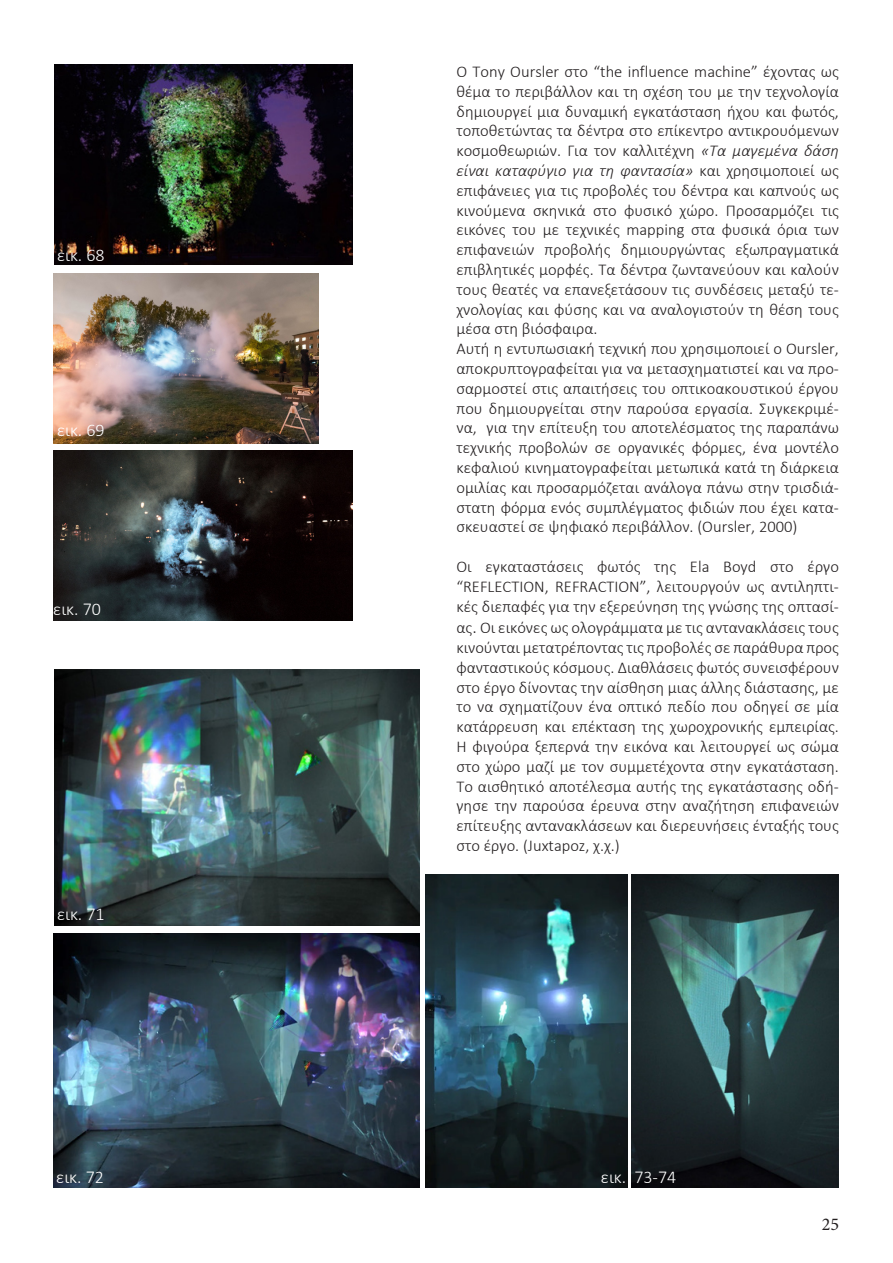
<style>
.page{position:relative;width:893px;height:1263px;background:#fff}
.page>*{position:absolute;margin:0;border:0;box-sizing:border-box;transform-origin:0 0}
.t1{font:300 18px "Calibri";color:#fff}
.t2{font:18px "Minion Pro";color:#231f20}
.t3{font:300 16.5px/19.8px "Calibri";color:#231f20;text-align:justify}
.s1{font-style:italic}
.s2{font-size:18px}
</style>
<div class="page">
<img style="left:53px;top:450px;width:299px;height:171px">
<img style="left:53px;top:274px;width:266px;height:169px">
<img style="left:54px;top:64px;width:299px;height:200px">
<img style="left:54px;top:670px;width:366px;height:256px">
<img style="left:426px;top:875px;width:202px;height:313px">
<img style="left:53px;top:934px;width:366px;height:254px">
<img style="left:631px;top:874px;width:207px;height:314px">
<p class="t1" style="left:57px;top:244px;width:49px">εικ. 68</p>
<p class="t1" style="left:57px;top:419px;width:49px">εικ. 69</p>
<p class="t1" style="left:53px;top:598px;width:49px">εικ. 70</p>
<p class="t1" style="left:57px;top:902px;width:49px">εικ. 71</p>
<p class="t3" style="left:456px;top:61px;width:384px">O Tony Oursler στo “the influence machine” έχοντας ως θέμα το περιβάλλον και τη σχέση του με την τεχνολογία δημιουργεί μια δυναμική εγκατάσταση ήχου και φωτός, τοποθετώντας τα δέντρα στο επίκεντρο αντικρουόμενων κοσμοθεωριών. Για τον καλλιτέχνη <span class="s1">«Τα μαγεμένα δάση είναι καταφύγιο για τη φαντασία»</span> και χρησιμοποιεί ως επιφάνειες για τις προβολές του δέντρα και καπνούς ως κινούμενα σκηνικά στο φυσικό χώρο. Προσαρμόζει τις εικόνες του με τεχνικές mapping στα φυσικά όρια των επιφανειών προβολής δημιουργώντας εξωπραγματικά επιβλητικές μορφές. Τα δέντρα ζωντανεύουν και καλούν τους θεατές να επανεξετάσουν τις συνδέσεις μεταξύ τε&shy;χνολογίας και φύσης και να αναλογιστούν τη θέση τους μέσα στη βιόσφαιρα.</p>
<p class="t3" style="left:456px;top:339px;width:384px">Αυτή η εντυπωσιακή τεχνική που χρησιμοποιεί ο Oursler, αποκρυπτογραφείται για να μετασχηματιστεί και να προ&shy;σαρμοστεί στις απαιτήσεις του οπτικοακουστικού έργου που δημιουργείται στην παρούσα εργασία. Συγκεκριμέ&shy;να, για την επίτευξη του αποτελέσματος της παραπάνω τεχνικής προβολών σε οργανικές φόρμες, ένα μοντέλο κεφαλιού κινηματογραφείται μετωπικά κατά τη διάρκεια ομιλίας και προσαρμόζεται ανάλογα πάνω στην τρισδιά&shy;στατη φόρμα ενός συμπλέγματος φιδιών που έχει κατα&shy;σκευαστεί σε ψηφιακό περιβάλλον. (Oursler, 2000)</p>
<p class="t3" style="left:456px;top:556px;width:384px">Οι εγκαταστάσεις φωτός της Ela Boyd στο έργο “REFLECTION, REFRACTION”, λειτουργούν ως αντιληπτι&shy;κές διεπαφές για την εξερεύνηση της γνώσης της οπτασί-</p>
<p class="t3" style="left:456px;top:618px;width:384px">ας<span class="s2">.</span> Οι εικόνες ως ολογράμματα με τις αντανακλάσεις τους κινούνται μετατρέποντας τις προβολές σε παράθυρα προς φανταστικούς κόσμους. Διαθλάσεις φωτός συνεισφέρουν στο έργο δίνοντας την αίσθηση μιας άλλης διάστασης, με το να σχηματίζουν ένα οπτικό πεδίο που οδηγεί σε μία κατάρρευση και επέκταση της χωροχρονικής εμπειρίας.<br>Η φιγούρα ξεπερνά την εικόνα και λειτουργεί ως σώμα στο χώρο μαζί με τον συμμετέχοντα στην εγκατάσταση.<br>Το αισθητικό αποτέλεσμα αυτής της εγκατάστασης οδή&shy;γησε την παρούσα έρευνα στην αναζήτηση επιφανειών επίτευξης αντανακλάσεων και διερευνήσεις ένταξής τους στο έργο. (Juxtapoz, χ.χ.)</p>
<p class="t1" style="left:56px;top:1166px;width:49px">εικ. 72</p>
<p class="t1" style="left:601px;top:1166px;width:77px">εικ. 73-74</p>
<p class="t2" style="left:822px;top:1212px;width:19px">25</p>
</div>
